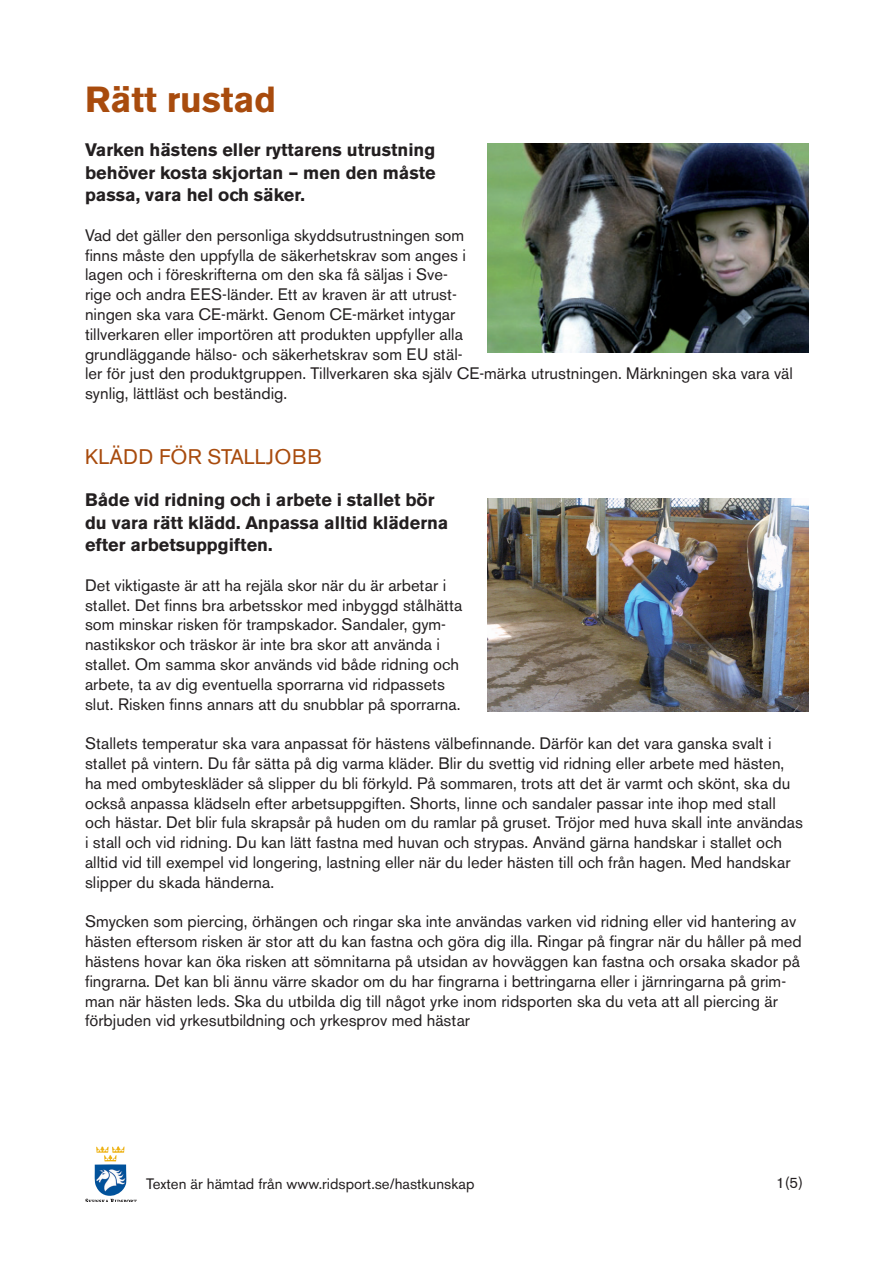
<style>
.page{position:relative;width:893px;height:1263px;background:#fff}
.page>*{position:absolute;margin:0;border:0;box-sizing:border-box;transform-origin:0 0}
.t1{font:700 36px "Akzidenz Grotesk BE";color:#a84b0d}
.t2{font:21px "Akzidenz Grotesk BE";letter-spacing:.01em;color:#a84b0d}
.t3{font:700 18px/22.5px "Akzidenz Grotesk BE";color:#231f20;text-align:justify}
.t4{font:16.5px/19.8px "Akzidenz Grotesk BE";color:#231f20}
.t5{font:15px "Akzidenz Grotesk BE";color:#231f20}
</style>
<div class="page">
<img style="left:487px;top:143px;width:321px;height:210px">
<img style="left:94px;top:1146px;width:33px;height:50px">
<img style="left:85px;top:1198px;width:52px;height:3px">
<img style="left:487px;top:499px;width:321px;height:212px">
<h1 class="t1" style="left:85px;top:87px;width:193px">Rätt rustad</h1>
<p class="t3" style="left:85px;top:140px;width:352px">Varken hästens eller ryttarens utrustning behöver kosta skjortan – men den måste passa, vara hel och säker.</p>
<p class="t4" style="left:85px;top:227px;width:709px">Vad det gäller den personliga skyddsutrustningen som<br>finns måste den uppfylla de säkerhetskrav som anges i<br>lagen och i föreskrifterna om den ska få säljas i Sve-<br>rige och andra EES-länder. Ett av kraven är att utrust-<br>ningen ska vara CE-märkt. Genom CE-märket intygar<br>tillverkaren eller importören att produkten uppfyller alla<br>grundläggande hälso- och säkerhetskrav som EU stäl-<br>ler för just den produktgruppen. Tillverkaren ska själv CE-märka utrustningen. Märkningen ska vara väl synlig, lättläst och beständig.</p>
<p class="t2" style="left:85px;top:449px;width:238px">KLÄDD FÖR STALLJOBB</p>
<p class="t3" style="left:85px;top:490px;width:365px;text-align:left">Både vid ridning och i arbete i stallet bör du vara rätt klädd. Anpassa alltid kläderna efter arbetsuppgiften.</p>
<p class="t4" style="left:85px;top:577px;width:379px">Det viktigaste är att ha rejäla skor när du är arbetar i stallet. Det finns bra arbetsskor med inbyggd stålhätta som minskar risken för trampskador. Sandaler, gym&shy;nastikskor och träskor är inte bra skor att använda i stallet. Om samma skor används vid både ridning och arbete, ta av dig eventuella sporrarna vid ridpassets slut. Risken finns annars att du snubblar på sporrarna.</p>
<p class="t4" style="left:85px;top:735px;width:719px">Stallets temperatur ska vara anpassat för hästens välbefinnande. Därför kan det vara ganska svalt i stallet på vintern. Du får sätta på dig varma kläder. Blir du svettig vid ridning eller arbete med hästen, ha med ombyteskläder så slipper du bli förkyld. På sommaren, trots att det är varmt och skönt, ska du också anpassa klädseln efter arbetsuppgiften. Shorts, linne och sandaler passar inte ihop med stall och hästar. Det blir fula skrapsår på huden om du ramlar på gruset. Tröjor med huva skall inte användas i stall och vid ridning. Du kan lätt fastna med huvan och strypas. Använd gärna handskar i stallet och alltid vid till exempel vid longering, lastning eller när du leder hästen till och från hagen. Med handskar slipper du skada händerna.</p>
<p class="t4" style="left:85px;top:914px;width:718px">Smycken som piercing, örhängen och ringar ska inte användas varken vid ridning eller vid hantering av hästen eftersom risken är stor att du kan fastna och göra dig illa. Ringar på fingrar när du håller på med hästens hovar kan öka risken att sömnitarna på utsidan av hovväggen kan fastna och orsaka skador på fingrarna. Det kan bli ännu värre skador om du har fingrarna i bettringarna eller i järnringarna på grim&shy;man när hästen leds. Ska du utbilda dig till något yrke inom ridsporten ska du veta att all piercing är förbjuden vid yrkesutbildning och yrkesprov med hästar</p>
<p class="t5" style="left:146px;top:1178px;width:330px">Texten är hämtad från www.ridsport.se/hastkunskap</p>
<p class="t5" style="left:776px;top:1177px;width:28px">1(5)</p>
</div>
